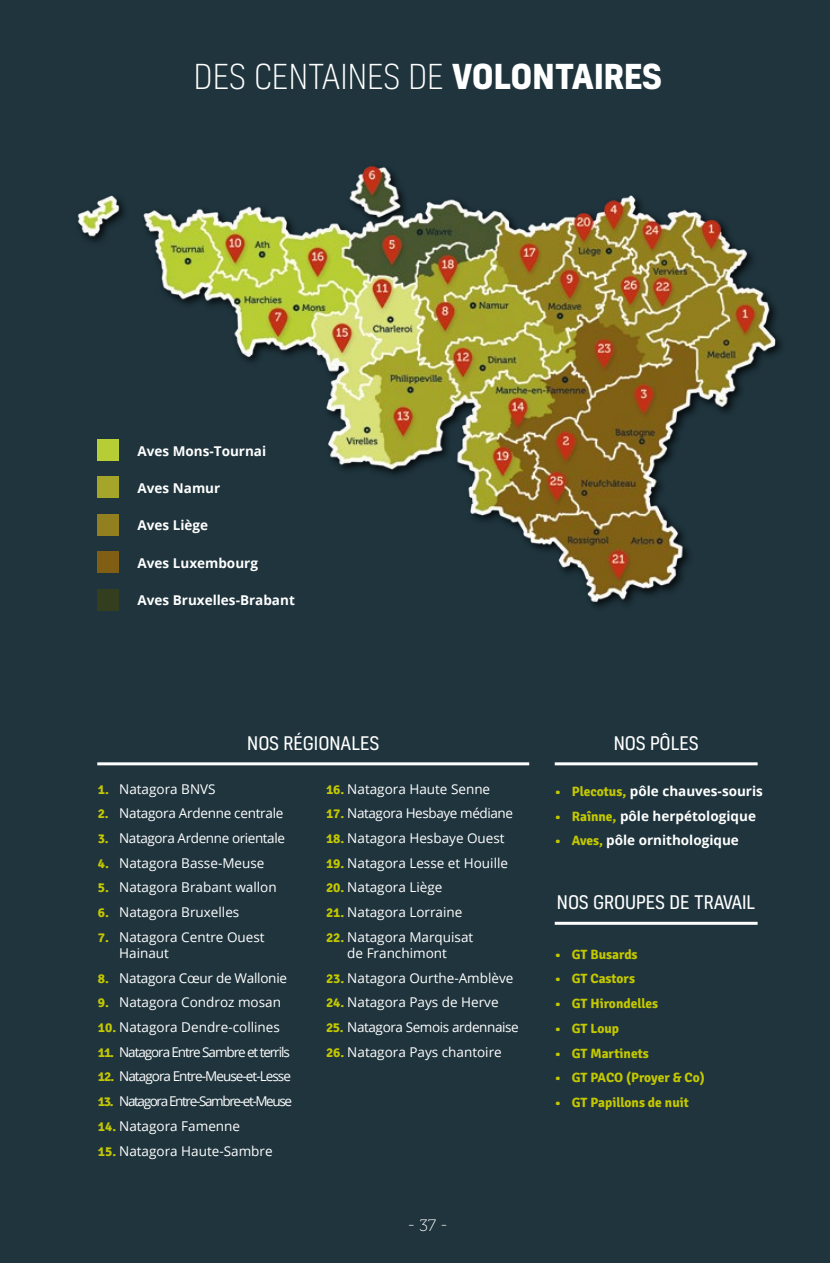
<style>
.page{position:relative;width:830px;height:1263px;background:#fff}
.page>*{position:absolute;margin:0;border:0;box-sizing:border-box;transform-origin:0 0}
.t1{font:300 33px "Kelson";color:#fff}
.t2{font:18px "Kelson";color:#fff}
.t3{font:16.5px "Museo 100";color:#fff}
.t4{font:13.5px/16.2px "Open Sans";color:#fff}
.t5{font:700 13.5px "Open Sans";color:#fff}
.t6{font:700 13.5px "Signika";color:#c4c800}
.t7{font:13.5px "Open Sans";letter-spacing:-.03em;color:#fff}
.t8{font:13.5px "Open Sans";letter-spacing:-.02em;color:#fff}
.t9{font:13.5px "Open Sans";letter-spacing:-.1em;color:#fff}
.t10{font:13.5px "Open Sans";letter-spacing:-.08em;color:#fff}
.t11{font:13.5px "Open Sans";letter-spacing:-.07em;color:#fff}
.s1{font-weight:700}
.s2{font-family:"Signika";font-weight:700;color:#c4c800}
.s3{font-family:"Signika";color:#c4c800}
</style>
<div class="page">
<div style="left:0;top:0;width:829px;height:1263px;background:#1f343d"></div>
<img style="left:77px;top:166px;width:705px;height:441px">
<hr style="left:97px;top:762px;width:432px;height:3px;background:#fff">
<hr style="left:554px;top:762px;width:203px;height:3px;background:#fff">
<hr style="left:554px;top:922px;width:203px;height:3px;background:#fff">
<div style="left:97px;top:589px;width:22px;height:21px;background:#323e1e"></div>
<div style="left:97px;top:552px;width:22px;height:21px;background:#805e14"></div>
<div style="left:97px;top:514px;width:22px;height:21px;background:#927f20"></div>
<div style="left:97px;top:477px;width:22px;height:21px;background:#a5a52a"></div>
<div style="left:97px;top:439px;width:22px;height:21px;background:#b6cd35"></div>
<h1 class="t1" style="left:194px;top:56px;width:469px">DES CENTAINES DE <span class="s1">VOLONTAIRES</span></h1>
<p class="t5" style="left:137px;top:441px;width:130px">Aves Mons-Tournai</p>
<p class="t5" style="left:137px;top:479px;width:84px">Aves Namur</p>
<p class="t5" style="left:137px;top:516px;width:72px">Aves Liège</p>
<p class="t5" style="left:137px;top:553px;width:122px">Aves Luxembourg</p>
<p class="t5" style="left:137px;top:590px;width:159px">Aves Bruxelles-Brabant</p>
<h2 class="t2" style="left:247px;top:731px;width:133px">NOS RÉGIONALES</h2>
<h2 class="t2" style="left:613px;top:731px;width:86px">NOS PÔLES</h2>
<p class="t4" style="left:98px;top:780px;width:119px"><span class="s2">1.</span> Natagora BNVS</p>
<p class="t8" style="left:98px;top:804px;width:187px"><span class="s2">2.</span> Natagora Ardenne centrale</p>
<p class="t7" style="left:98px;top:829px;width:188px"><span class="s2">3.</span> Natagora Ardenne orientale</p>
<p class="t4" style="left:98px;top:854px;width:168px"><span class="s2">4.</span> Natagora Basse-Meuse</p>
<p class="t4" style="left:98px;top:879px;width:180px"><span class="s2">5.</span> Natagora Brabant wallon</p>
<p class="t4" style="left:98px;top:904px;width:143px"><span class="s2">6.</span> Natagora Bruxelles</p>
<p class="t4" style="left:119px;top:928px;width:147px;text-indent:-21px"><span class="s2">7.</span> Natagora Centre Ouest<br>Hainaut</p>
<p class="t8" style="left:98px;top:968px;width:190px"><span class="s2">8.</span> Natagora Cœur de Wallonie</p>
<p class="t4" style="left:98px;top:994px;width:184px"><span class="s2">9.</span> Natagora Condroz mosan</p>
<p class="t4" style="left:98px;top:1019px;width:183px"><span class="s2">10.</span> Natagora Dendre-collines</p>
<p class="t10" style="left:98px;top:1043px;width:193px"><span class="s2">11.</span> Natagora Entre Sambre et terrils</p>
<p class="t11" style="left:98px;top:1067px;width:194px"><span class="s2">12.</span> Natagora Entre-Meuse-et-Lesse</p>
<p class="t9" style="left:98px;top:1092px;width:196px"><span class="s2">13.</span> Natagora Entre-Sambre-et-Meuse</p>
<p class="t4" style="left:98px;top:1117px;width:144px"><span class="s2">14.</span> Natagora Famenne</p>
<p class="t4" style="left:98px;top:1142px;width:176px"><span class="s2">15.</span> Natagora Haute-Sambre</p>
<p class="t4" style="left:326px;top:780px;width:166px"><span class="s2">16.</span> Natagora Haute Senne</p>
<p class="t7" style="left:326px;top:804px;width:188px"><span class="s2">17.</span> Natagora Hesbaye médiane</p>
<p class="t4" style="left:326px;top:829px;width:180px"><span class="s2">18.</span> Natagora Hesbaye Ouest</p>
<p class="t4" style="left:326px;top:854px;width:183px"><span class="s2">19.</span> Natagora Lesse et Houille</p>
<p class="t4" style="left:326px;top:879px;width:118px"><span class="s2">20.</span> Natagora Liège</p>
<p class="t4" style="left:326px;top:904px;width:138px"><span class="s2">21.</span> Natagora Lorraine</p>
<p class="t4" style="left:326px;top:928px;width:149px;text-align:center"><span class="s2">22.</span> Natagora Marquisat de Franchimont</p>
<p class="t4" style="left:326px;top:969px;width:189px"><span class="s2">23.</span> Natagora Ourthe-Amblève</p>
<p class="t4" style="left:326px;top:994px;width:174px"><span class="s2">24.</span> Natagora Pays de Herve</p>
<p class="t7" style="left:326px;top:1018px;width:194px"><span class="s2">25.</span> Natagora Semois ardennaise</p>
<p class="t4" style="left:326px;top:1043px;width:177px"><span class="s2">26.</span> Natagora Pays chantoire</p>
<p class="t3" style="left:407px;top:1216px;width:41px">- 37 -</p>
<p class="t5" style="left:554px;top:781px;width:209px"><span class="s3">• Plecotus,</span> pôle chauves-souris</p>
<p class="t5" style="left:554px;top:806px;width:203px"><span class="s3">• Raînne,</span> pôle herpétologique</p>
<p class="t5" style="left:554px;top:831px;width:186px"><span class="s3">• Aves,</span> pôle ornithologique</p>
<h2 class="t2" style="left:556px;top:890px;width:200px">NOS GROUPES DE TRAVAIL</h2>
<p class="t6" style="left:554px;top:944px;width:84px">• GT Busards</p>
<p class="t6" style="left:554px;top:969px;width:82px">• GT Castors</p>
<p class="t6" style="left:554px;top:994px;width:105px">• GT Hirondelles</p>
<p class="t6" style="left:554px;top:1018px;width:66px">• GT Loup</p>
<p class="t6" style="left:554px;top:1043px;width:95px">• GT Martinets</p>
<p class="t6" style="left:554px;top:1068px;width:152px">• GT PACO (Proyer &amp; Co)</p>
<p class="t6" style="left:554px;top:1093px;width:135px">• GT Papillons de nuit</p>
</div>
